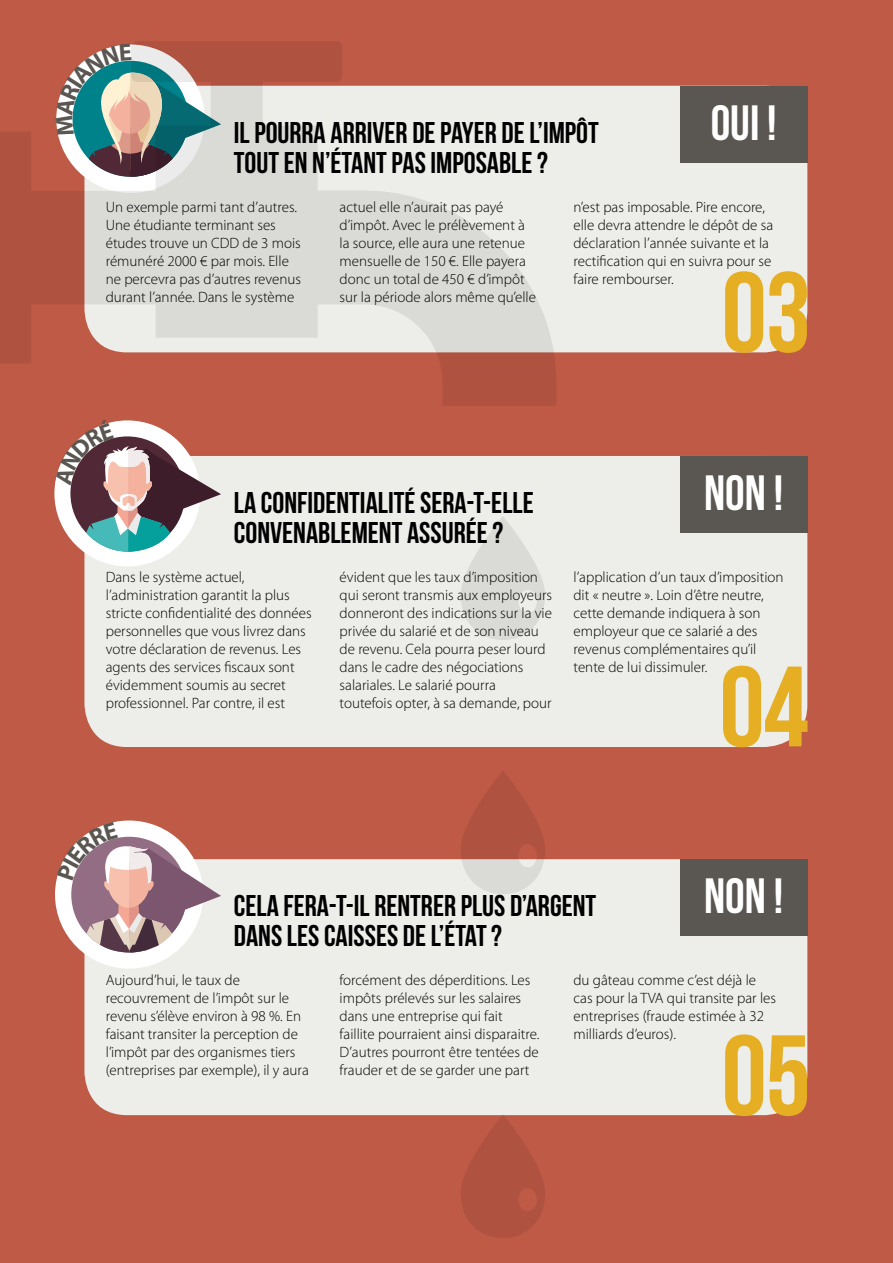
<style>
.page{position:relative;width:893px;height:1263px;background:#bf5a46}
.page>*{position:absolute;margin:0;border:0;box-sizing:border-box;transform-origin:0 0}
.t1{font:114px "Bebas Neue";color:#e6ae23}
.t2{font:49.5px "Bebas Neue";color:#fff}
.t3{font:30px "Bebas Neue";color:#000}
.t4{font:300 15px/18px "Myriad Pro";color:#000}
</style>
<div class="page">
<div style="left:84px;top:86px;width:723px;height:266px;background:#edeee9;border-radius:43px"></div>
<div style="left:84px;top:456px;width:723px;height:291px;background:#edeee9;border-radius:43px"></div>
<div style="left:84px;top:859px;width:723px;height:256px;background:#edeee9;border-radius:43px"></div>
<div style="left:680px;top:86px;width:127px;height:76px;background:#5a5651"></div>
<div style="left:680px;top:456px;width:127px;height:76px;background:#5a5651"></div>
<div style="left:680px;top:859px;width:127px;height:77px;background:#5a5651"></div>
<svg style="left:0;top:41px;width:556px;height:365px"></svg>
<svg style="left:461px;top:1115px;width:84px;height:123px"></svg>
<svg style="left:461px;top:771px;width:84px;height:123px"></svg>
<svg style="left:461px;top:517px;width:84px;height:123px"></svg>
<svg style="left:56px;top:44px;width:165px;height:149px"></svg>
<svg style="left:55px;top:820px;width:166px;height:149px"></svg>
<svg style="left:54px;top:420px;width:167px;height:146px"></svg>
<p class="t3" style="left:234px;top:116px;width:366px">IL POURRA ARRIVER DE PAYER DE L’IMPÔT</p>
<p class="t3" style="left:234px;top:146px;width:316px">TOUT EN N’ÉTANT PAS IMPOSABLE ?</p>
<p class="t2" style="left:711px;top:95px;width:67px">OUI !</p>
<p class="t4" style="left:106px;top:198px;width:197px">Un exemple parmi tant d’autres.<br>Une étudiante terminant ses études trouve un CDD de 3 mois rémunéré 2000 € par mois. Elle ne percevra pas d’autres revenus durant l’année. Dans le système</p>
<p class="t4" style="left:340px;top:198px;width:198px">actuel elle n’aurait pas payé d’impôt. Avec le prélèvement à la source, elle aura une retenue mensuelle de 150 €. Elle payera donc un total de 450 € d’impôt sur la période alors même qu’elle</p>
<p class="t4" style="left:573px;top:198px;width:201px">n’est pas imposable. Pire encore, elle devra attendre le dépôt de sa déclaration l’année suivante et la rectification qui en suivra pour se faire rembourser.</p>
<p class="t1" style="left:722px;top:250px;width:91px">03</p>
<p class="t3" style="left:234px;top:486px;width:301px">LA CONFIDENTIALITÉ SERA-T-ELLE</p>
<p class="t3" style="left:234px;top:516px;width:271px">CONVENABLEMENT ASSURÉE ?</p>
<p class="t2" style="left:704px;top:465px;width:80px">NON !</p>
<p class="t4" style="left:106px;top:568px;width:207px">Dans le système actuel, l’administration garantit la plus stricte confidentialité des données personnelles que vous livrez dans votre déclaration de revenus. Les agents des services fiscaux sont évidemment soumis au secret professionnel. Par contre, il est</p>
<p class="t4" style="left:340px;top:568px;width:214px">évident que les taux d’imposition qui seront transmis aux employeurs donneront des indications sur la vie privée du salarié et de son niveau de revenu. Cela pourra peser lourd dans le cadre des négociations salariales. Le salarié pourra toutefois opter, à sa demande, pour</p>
<p class="t4" style="left:573px;top:568px;width:211px">l’application d’un taux d’imposition dit « neutre ». Loin d’être neutre, cette demande indiquera à son employeur que ce salarié a des revenus complémentaires qu’il tente de lui dissimuler.</p>
<p class="t1" style="left:719px;top:644px;width:91px">04</p>
<p class="t3" style="left:234px;top:889px;width:364px">CELA FERA-T-IL RENTRER PLUS D’ARGENT</p>
<p class="t3" style="left:234px;top:919px;width:270px">DANS LES CAISSES DE L’ÉTAT ?</p>
<p class="t2" style="left:704px;top:869px;width:80px">NON !</p>
<p class="t4" style="left:106px;top:971px;width:205px">Aujourd’hui, le taux de recouvrement de l’impôt sur le revenu s’élève environ à 98 %. En faisant transiter la perception de l’impôt par des organismes tiers (entreprises par exemple), il y aura</p>
<p class="t4" style="left:340px;top:971px;width:201px">forcément des déperditions. Les impôts prélevés sur les salaires dans une entreprise qui fait faillite pourraient ainsi disparaitre.<br>D’autres pourront être tentées de frauder et de se garder une part</p>
<p class="t4" style="left:573px;top:971px;width:204px">du gâteau comme c’est déjà le cas pour la TVA qui transite par les entreprises (fraude estimée à 32 milliards d’euros).</p>
<p class="t1" style="left:722px;top:1013px;width:91px">05</p>
</div>
